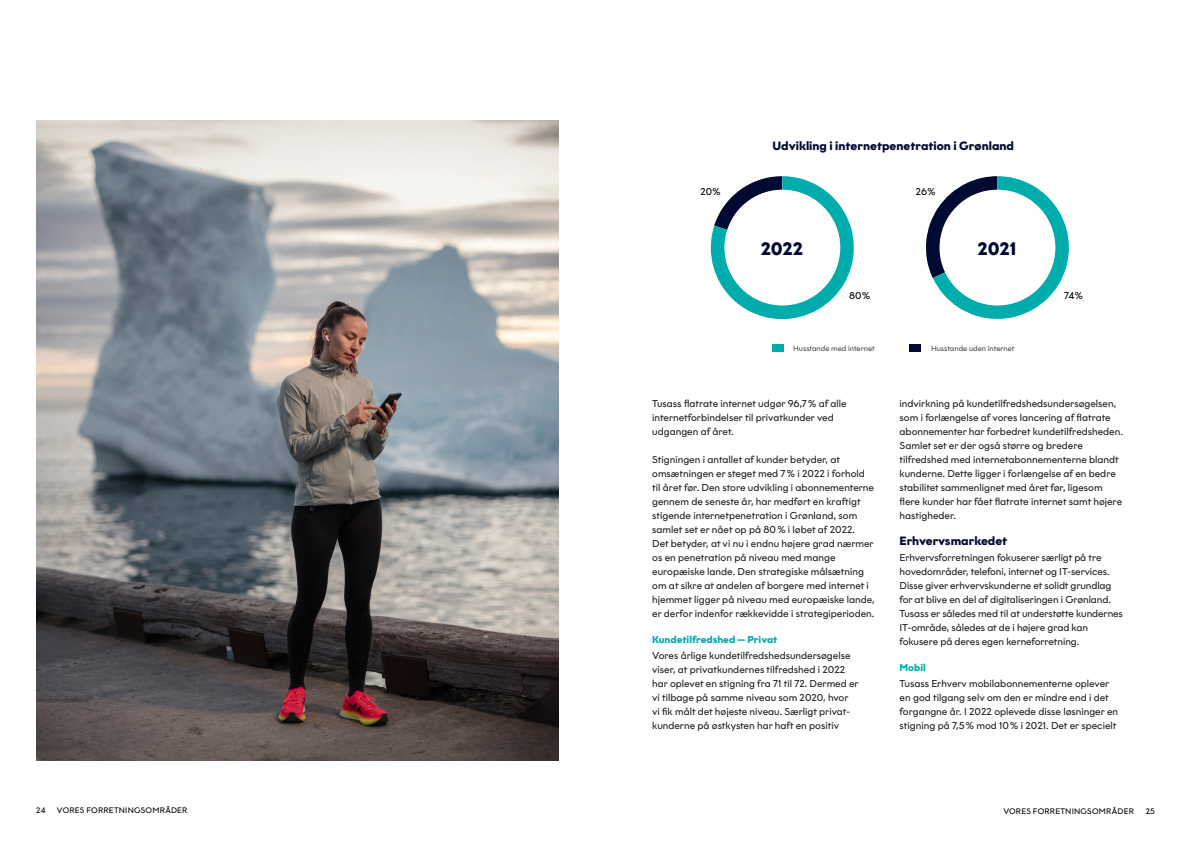
<style>
.page{position:relative;width:1191px;height:842px;background:#fff}
.page>*{position:absolute;margin:0;border:0;box-sizing:border-box;transform-origin:0 0}
.t1{font:700 18px "Graphit";color:#000a32}
.t2{font:700 12px "Graphit";color:#000a32}
.t3{font:10px/14px "Graphit";color:#212121}
.t4{font:700 10px "Graphit";color:#00acac}
.t5{font:9.8px "Graphit";color:#000}
.t6{font:8px "Graphit";letter-spacing:.025em;color:#000}
.t7{font:7.5px "Graphit";color:#4b4b4b}
</style>
<div class="page">
<img style="left:36px;top:120px;width:522px;height:641px">
<svg style="left:711px;top:176px;width:142px;height:143px"></svg>
<div style="left:772px;top:345px;width:11px;height:7px;background:#00acac"></div>
<div style="left:909px;top:345px;width:12px;height:7px;background:#000a32"></div>
<div style="left:724px;top:190px;width:116px;height:115px;background:#fff;border-radius:50%"></div>
<svg style="left:925px;top:176px;width:143px;height:143px"></svg>
<div style="left:939px;top:190px;width:116px;height:115px;background:#fff;border-radius:50%"></div>
<p class="t5" style="left:700px;top:185px;width:22px">20%</p>
<p class="t2" style="left:772px;top:138px;width:243px">Udvikling i internetpenetration i Grønland</p>
<h1 class="t1" style="left:760px;top:237px;width:44px">2022</h1>
<p class="t5" style="left:849px;top:289px;width:22px">80%</p>
<p class="t5" style="left:916px;top:185px;width:21px">26%</p>
<h1 class="t1" style="left:977px;top:237px;width:40px">2021</h1>
<p class="t7" style="left:793px;top:344px;width:83px">Husstande med internet</p>
<p class="t7" style="left:931px;top:344px;width:85px">Husstande uden internet</p>
<p class="t5" style="left:1064px;top:289px;width:20px">74%</p>
<p class="t3" style="left:652px;top:396px;width:196px">Tusass flatrate internet udgør 96,7% af alle internetforbindelser til privatkunder ved udgangen af året.</p>
<p class="t3" style="left:652px;top:452px;width:224px">Stigningen i antallet af kunder betyder, at omsætningen er steget med 7% i 2022 i forhold til året før. Den store udvikling i abonnementerne gennem de seneste år, har medført en kraftigt stigende internetpenetration i Grønland, som samlet set er nået op på 80% i løbet af 2022.<br>Det betyder, at vi nu i endnu højere grad nærmer os en penetration på niveau med mange europæiske lande. Den strategiske målsætning om at sikre at andelen af borgere med internet i hjemmet ligger på niveau med europæiske lande, er derfor indenfor rækkevidde i strategiperioden.</p>
<p class="t4" style="left:652px;top:633px;width:127px">Kundetilfredshed — Privat</p>
<p class="t3" style="left:652px;top:648px;width:208px">Vores årlige kundetilfredshedsundersøgelse viser, at privatkundernes tilfredshed i 2022 har oplevet en stigning fra 71 til 72. Dermed er vi tilbage på samme niveau som 2020, hvor vi fik målt det højeste niveau. Særligt privat&shy;kunderne på østkysten har haft en positiv</p>
<p class="t3" style="left:899px;top:396px;width:225px">indvirkning på kundetilfredshedsundersøgelsen, som i forlængelse af vores lancering af flatrate abonnementer har forbedret kundetilfredsheden.<br>Samlet set er der også større og bredere tilfredshed med internetabonnementerne blandt kunderne. Dette ligger i forlængelse af en bedre stabilitet sammenlignet med året før, ligesom flere kunder har fået flatrate internet samt højere hastigheder.</p>
<p class="t2" style="left:899px;top:533px;width:109px">Erhvervsmarkedet</p>
<p class="t3" style="left:899px;top:550px;width:225px">Erhvervsforretningen fokuserer særligt på tre hovedområder, telefoni, internet og IT-services.<br>Disse giver erhvervskunderne et solidt grundlag for at blive en del af digitaliseringen i Grønland.<br>Tusass er således med til at understøtte kundernes IT-område, således at de i højere grad kan fokusere på deres egen kerneforretning.</p>
<p class="t4" style="left:899px;top:661px;width:28px">Mobil</p>
<p class="t3" style="left:899px;top:676px;width:220px">Tusass Erhverv mobilabonnementerne oplever en god tilgang selv om den er mindre end i det forgangne år. I 2022 oplevede disse løsninger en stigning på 7,5% mod 10% i 2021. Det er specielt</p>
<p class="t6" style="left:36px;top:805px;width:11px">24</p>
<p class="t6" style="left:57px;top:805px;width:132px">VORES FORRETNINGSOMRÅDER</p>
<p class="t6" style="left:1003px;top:806px;width:132px">VORES FORRETNINGSOMRÅDER</p>
<p class="t6" style="left:1145px;top:806px;width:11px">25</p>
</div>
